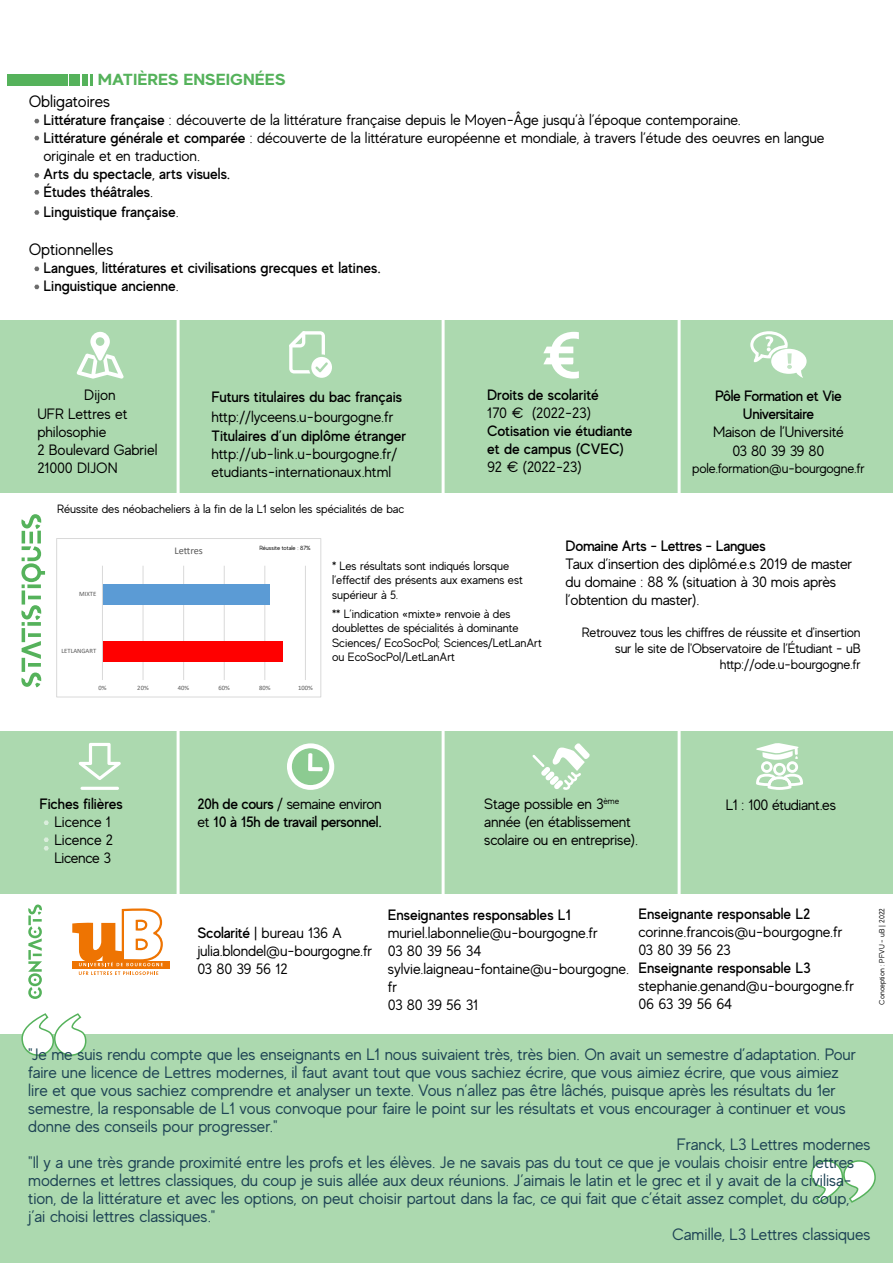
<style>
.page{position:relative;width:893px;height:1263px;background:#fff}
.page>*{position:absolute;margin:0;border:0;box-sizing:border-box;transform-origin:0 0}
.t1{font:16.5px "MADE Evolve Sans";color:#1e4455}
.t2{font:16.5px "MADE Evolve Sans";color:#000}
.t3{font:700 16.05px "MADE Evolve Sans";color:#55b25b;scale:1.12 1}
.t4{font:15px/18px "MADE Evolve Sans";letter-spacing:-.01em;color:#000}
.t5{font:500 15px/18px "MADE Evolve Sans";letter-spacing:-.005em;color:#000}
.t6{font:500 15px/18px "MADE Evolve Sans";letter-spacing:-.025em;color:#000}
.t7{font:500 15px/18px "MADE Evolve Sans";letter-spacing:-.03em;color:#000;text-align:center}
.t8{font:15px "MADE Evolve Sans";letter-spacing:-.03em;color:#000}
.t9{font:13.5px/16.2px "MADE Evolve Sans";letter-spacing:-.01em;color:#000;text-align:right}
.t10{font:12px/14.4px "MADE Evolve Sans";color:#000}
.t11{font:10.35px "Calibri";letter-spacing:-.005em;color:#595959}
.t12{font:8.7px "MADE Evolve Sans";color:#000}
.t13{font:7.5px "MADE Evolve Sans";letter-spacing:-.005em;color:#000}
.t14{font:6.6px "Calibri";color:#595959}
.t15{font:6px "MADE Evolve Sans";color:#000}
.s1{font-weight:500}
.s2{font-weight:400}
</style>
<div class="page">
<div style="left:0;top:320px;width:893px;height:172px;background:#acd9af"></div>
<hr style="left:177px;top:292px;width:3px;height:214px;background:#fff">
<hr style="left:442px;top:292px;width:3px;height:214px;background:#fff">
<hr style="left:678px;top:299px;width:3px;height:214px;background:#fff">
<div style="left:0;top:731px;width:893px;height:162px;background:#acd9af"></div>
<hr style="left:678px;top:725px;width:3px;height:201px;background:#fff">
<hr style="left:442px;top:725px;width:3px;height:201px;background:#fff">
<hr style="left:177px;top:725px;width:3px;height:201px;background:#fff">
<div style="left:0;top:1034px;width:893px;height:229px;background:#acd9af"></div>
<svg style="left:21px;top:1013px;width:66px;height:43px"></svg>
<svg style="left:810px;top:1160px;width:66px;height:43px"></svg>
<svg style="left:21px;top:514px;width:24px;height:173px"></svg>
<svg style="left:28px;top:904px;width:14px;height:95px"></svg>
<svg style="left:289px;top:331px;width:43px;height:47px"></svg>
<svg style="left:750px;top:331px;width:57px;height:47px"></svg>
<svg style="left:543px;top:332px;width:36px;height:47px"></svg>
<svg style="left:79px;top:743px;width:42px;height:37px"></svg>
<hr style="left:81px;top:787px;width:38px;height:3px;background:#fff;border-radius:2px">
<svg style="left:287px;top:743px;width:47px;height:47px"></svg>
<svg style="left:532px;top:743px;width:58px;height:47px"></svg>
<svg style="left:77px;top:332px;width:47px;height:47px"></svg>
<svg style="left:756px;top:743px;width:47px;height:47px"></svg>
<div style="left:7px;top:74px;width:60px;height:11px;background:#55b25b"></div>
<div style="left:70px;top:74px;width:10px;height:11px;background:#55b25b"></div>
<div style="left:82px;top:74px;width:6px;height:11px;background:#55b25b"></div>
<svg style="left:90px;top:74px;width:3px;height:11px"></svg>
<svg style="left:34px;top:173px;width:5px;height:5px"></svg>
<svg style="left:34px;top:136px;width:5px;height:4px"></svg>
<svg style="left:34px;top:119px;width:5px;height:4px"></svg>
<svg style="left:44px;top:820px;width:5px;height:5px"></svg>
<svg style="left:44px;top:837px;width:5px;height:13px"></svg>
<svg style="left:34px;top:190px;width:5px;height:5px"></svg>
<svg style="left:34px;top:210px;width:5px;height:5px"></svg>
<svg style="left:34px;top:267px;width:5px;height:4px"></svg>
<svg style="left:34px;top:285px;width:5px;height:4px"></svg>
<div style="left:72px;top:961px;width:97px;height:7px;background:#ee7402"></div>
<svg style="left:72px;top:908px;width:92px;height:67px"></svg>
<hr style="left:143px;top:566px;width:1px;height:114px;background:#d9d9d9">
<hr style="left:183px;top:566px;width:1px;height:114px;background:#d9d9d9">
<hr style="left:224px;top:566px;width:1px;height:114px;background:#d9d9d9">
<hr style="left:265px;top:566px;width:1px;height:114px;background:#d9d9d9">
<hr style="left:305px;top:566px;width:1px;height:114px;background:#d9d9d9">
<div style="left:102px;top:641px;width:181px;height:20px;background:#f00"></div>
<div style="left:102px;top:584px;width:168px;height:20px;background:#5b9bd5"></div>
<hr style="left:102px;top:566px;width:1px;height:114px;background:#d9d9d9">
<div style="left:56px;top:538px;width:265px;height:159px;border:1px solid #d9d9d9"></div>
<p class="t3" style="left:98px;top:70px;width:169px">MATIÈRES ENSEIGNÉES</p>
<p class="t2" style="left:29px;top:91px;width:83px">Obligatoires</p>
<p class="t4" style="left:44px;top:111px;width:782px"><span class="s1">Littérature française</span> : découverte de la littérature française depuis le Moyen-Âge jusqu’à l’époque contemporaine.<br><span class="s1">Littérature générale et comparée</span> : découverte de la littérature européenne et mondiale, à travers l’étude des oeuvres en langue originale et en traduction.</p>
<p class="t5" style="left:44px;top:165px;width:188px">Arts du spectacle, arts visuels.<br>Études théâtrales<span class="s2">.</span></p>
<p class="t5" style="left:44px;top:202px;width:136px">Linguistique française<span class="s2">.</span></p>
<p class="t2" style="left:29px;top:239px;width:86px">Optionnelles</p>
<p class="t5" style="left:44px;top:258px;width:339px">Langues, littératures et civilisations grecques et latines.<br>Linguistique ancienne<span class="s2">.</span></p>
<p class="t4" style="left:37px;top:385px;width:122px;text-indent:47px">Dijon<br>UFR Lettres et philosophie<br>2 Boulevard Gabriel<br>21000 DIJON</p>
<p class="t5" style="left:212px;top:387px;width:192px">Futurs titulaires du bac français</p>
<p class="t4" style="left:212px;top:407px;width:183px">http://lyceens.u-bourgogne.fr</p>
<p class="t5" style="left:212px;top:427px;width:196px">Titulaires d’un diplôme étranger</p>
<p class="t4" style="left:212px;top:445px;width:187px">http://ub-link.u-bourgogne.fr/ etudiants-internationaux.html</p>
<p class="t5" style="left:487px;top:386px;width:113px">Droits de scolarité</p>
<p class="t8" style="left:487px;top:403px;width:105px">170 € (2022-23)</p>
<p class="t5" style="left:487px;top:422px;width:147px">Cotisation vie étudiante et de campus (CVEC)</p>
<p class="t4" style="left:487px;top:458px;width:96px">92 € (2022-23)</p>
<p class="t7" style="left:715px;top:386px;width:128px">Pôle Formation et Vie<br>Universitaire</p>
<p class="t4" style="left:713px;top:421px;width:132px;line-height:19.8px;text-align:center">Maison de l’Université<br>03 80 39 39 80</p>
<p class="t9" style="left:692px;top:459px;width:174px">pole.formation@u-bourgogne.fr</p>
<p class="t10" style="left:57px;top:501px;width:349px">Réussite des néobacheliers à la fin de la L1 selon les spécialités de bac</p>
<p class="t15" style="left:259px;top:544px;width:53px">Réussite totale : 87%</p>
<p class="t10" style="left:332px;top:558px;width:192px">* Les résultats sont indiqués lorsque l’effectif des présents aux examens est supérieur à 5.</p>
<p class="t10" style="left:332px;top:606px;width:211px">** L’indication «mixte» renvoie à des doublettes de spécialités à dominante Sciences/ EcoSocPol; Sciences/LetLanArt ou EcoSocPol/LetLanArt</p>
<p class="t11" style="left:174px;top:543px;width:30px">Lettres</p>
<p class="t14" style="left:79px;top:589px;width:19px">MIXTE</p>
<p class="t14" style="left:61px;top:646px;width:36px">LETLANGART</p>
<p class="t14" style="left:98px;top:684px;width:10px">0%</p>
<p class="t14" style="left:137px;top:684px;width:13px">20%</p>
<p class="t14" style="left:178px;top:684px;width:13px">40%</p>
<p class="t14" style="left:218px;top:684px;width:13px">60%</p>
<p class="t14" style="left:259px;top:684px;width:13px">80%</p>
<p class="t14" style="left:298px;top:684px;width:16px">100%</p>
<p class="t6" style="left:566px;top:536px;width:202px">Domaine Arts - Lettres - Langues</p>
<p class="t4" style="left:566px;top:554px;width:288px">Taux d’insertion des diplômé.e.s 2019 de master du domaine : 88 % (situation à 30 mois après l’obtention du master).</p>
<p class="t9" style="left:582px;top:624px;width:280px">Retrouvez tous les chiffres de réussite et d'insertion sur le site de l'Observatoire de l’Étudiant - uB http://ode.u-bourgogne.fr</p>
<p class="t5" style="left:39px;top:794px;width:85px">Fiches filières</p>
<p class="t4" style="left:54px;top:812px;width:60px">Licence 1<br>Licence 2<br>Licence 3</p>
<p class="t6" style="left:197px;top:794px;width:186px">20h de cours <span class="s2">/ semaine environ et</span> 10 à 15h de travail personnel.</p>
<p class="t4" style="left:484px;top:794px;width:121px">Stage possible en 3</p>
<p class="t4" style="left:726px;top:795px;width:112px">L1 : 100 étudiant.es</p>
<p class="t12" style="left:604px;top:796px;width:17px">ème</p>
<p class="t4" style="left:484px;top:812px;width:155px">année (en établissement scolaire ou en entreprise).</p>
<p class="t4" style="left:197px;top:923px;width:176px"><span class="s1">Scolarité</span> | bureau 136 A julia.blondel@u-bourgogne.fr<br>03 80 39 56 12</p>
<p class="t5" style="left:388px;top:905px;width:185px">Enseignantes responsables L1</p>
<p class="t4" style="left:388px;top:923px;width:243px">muriel.labonnelie@u-bourgogne.fr<br>03 80 39 56 34 sylvie.laigneau-fontaine@u-bourgogne. fr<br>03 80 39 56 31</p>
<p class="t5" style="left:638px;top:905px;width:173px">Enseignante responsable L2</p>
<p class="t4" style="left:638px;top:923px;width:205px">corinne.francois@u-bourgogne.fr<br>03 80 39 56 23</p>
<p class="t5" style="left:638px;top:959px;width:174px">Enseignante responsable L3</p>
<p class="t4" style="left:638px;top:977px;width:217px">stephanie.genand@u-bourgogne.fr<br>06 63 39 56 64</p>
<p class="t13" style="left:877px;top:1004px;width:98px;rotate:-90deg">Conception : PFVU - uB | 2022</p>
<p class="t1" style="left:28px;top:1043px;width:829px">"Je me suis rendu compte que les enseignants en L1 nous suivaient très, très bien. On avait un semestre d’adaptation. Pour</p>
<p class="t1" style="left:28px;top:1061px;width:812px">faire une licence de Lettres modernes, il faut avant tout que vous sachiez écrire, que vous aimiez écrire, que vous aimiez</p>
<p class="t1" style="left:28px;top:1079px;width:809px">lire et que vous sachiez comprendre et analyser un texte. Vous n’allez pas être lâchés, puisque après les résultats du 1er</p>
<p class="t1" style="left:28px;top:1097px;width:819px">semestre, la responsable de L1 vous convoque pour faire le point sur les résultats et vous encourager à continuer et vous</p>
<p class="t1" style="left:28px;top:1115px;width:251px">donne des conseils pour progresser."</p>
<p class="t1" style="left:677px;top:1133px;width:195px">Franck, L3 Lettres modernes</p>
<p class="t1" style="left:28px;top:1151px;width:827px">"Il y a une très grande proximité entre les profs et les élèves. Je ne savais pas du tout ce que je voulais choisir entre lettres</p>
<p class="t1" style="left:28px;top:1169px;width:825px">modernes et lettres classiques, du coup je suis allée aux deux réunions. J’aimais le latin et le grec et il y avait de la civilisa-</p>
<p class="t1" style="left:28px;top:1187px;width:822px">tion, de la littérature et avec les options, on peut choisir partout dans la fac, ce qui fait que c’était assez complet, du coup,</p>
<p class="t1" style="left:28px;top:1205px;width:189px">j’ai choisi lettres classiques."</p>
<p class="t1" style="left:672px;top:1223px;width:200px">Camille, L3 Lettres classiques</p>
</div>
